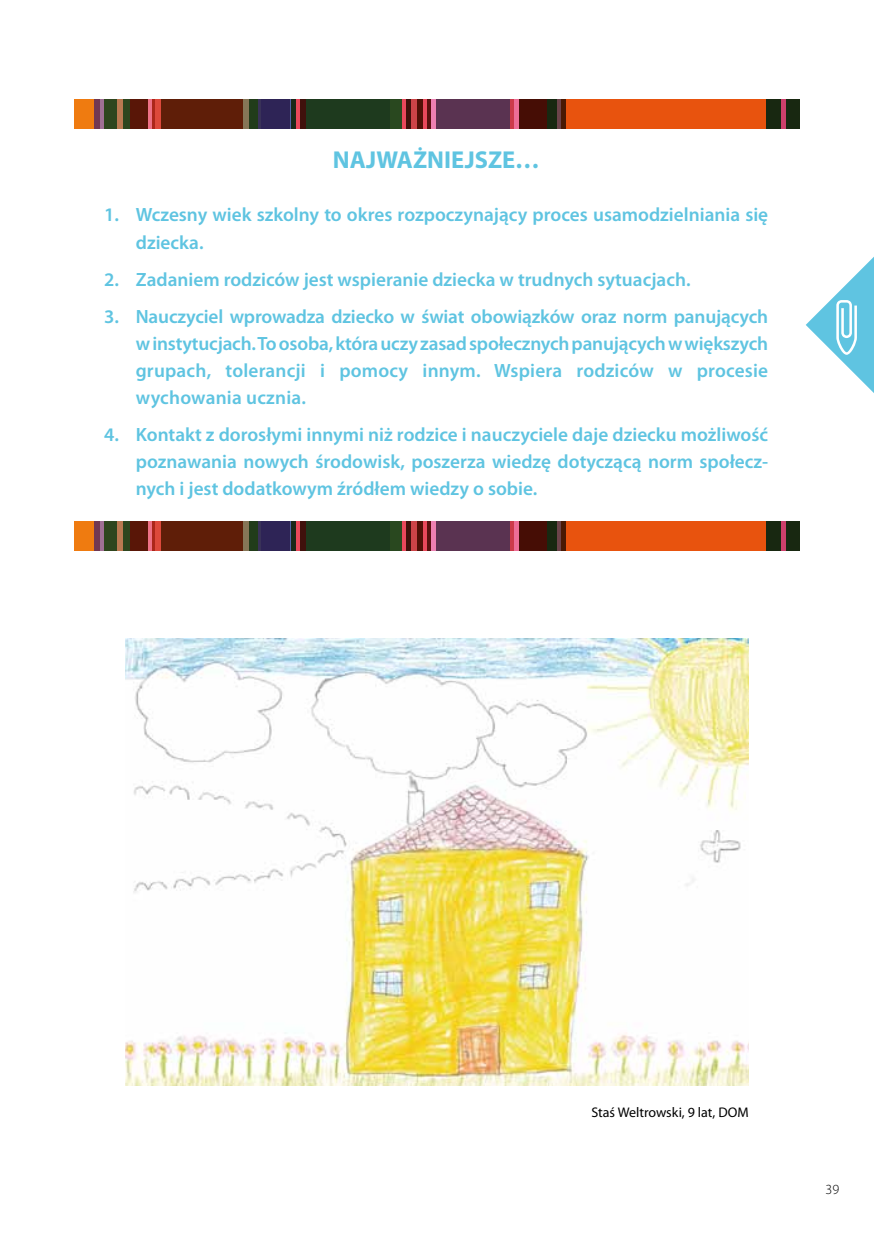
<style>
.page{position:relative;width:874px;height:1241px;background:#fff}
.page>*{position:absolute;margin:0;border:0;box-sizing:border-box;transform-origin:0 0}
.t1{font:700 24.5px "Myriad Pro";color:#5fc4e1}
.t2{font:600 19.25px/27.1px "Myriad Pro";color:#5fc4e1;text-align:justify}
.t3{font:14px "Myriad Pro";color:#000}
.t4{font:300 14px "Myriad Pro";color:#000}
</style>
<div class="page">
<svg style="left:805px;top:257px;width:68px;height:135px"></svg>
<div style="left:74px;top:99px;width:19px;height:30px;background:#ef7b10"></div>
<div style="left:93px;top:99px;width:6px;height:30px;background:#713852"></div>
<div style="left:99px;top:99px;width:6px;height:30px;background:#a07094"></div>
<div style="left:117px;top:99px;width:6px;height:30px;background:#bb7951"></div>
<div style="left:148px;top:99px;width:6px;height:30px;background:#ee7186"></div>
<div style="left:152px;top:99px;width:6px;height:30px;background:#ac271a"></div>
<div style="left:155px;top:99px;width:6px;height:30px;background:#dd493b"></div>
<div style="left:242px;top:99px;width:6px;height:30px;background:#867657"></div>
<hr style="left:289px;top:99px;width:2px;height:30px;background:#4f60a9">
<hr style="left:257px;top:99px;width:4px;height:30px;background:#393258">
<div style="left:261px;top:99px;width:29px;height:30px;background:#2e2456"></div>
<div style="left:519px;top:99px;width:28px;height:30px;background:#460d05"></div>
<div style="left:565px;top:99px;width:201px;height:30px;background:#e8530e"></div>
<div style="left:547px;top:99px;width:9px;height:30px;background:#182811"></div>
<div style="left:766px;top:99px;width:14px;height:30px;background:#182811"></div>
<div style="left:784px;top:99px;width:15px;height:30px;background:#182811"></div>
<div style="left:556px;top:99px;width:5px;height:30px;background:#6b434a"></div>
<svg style="left:780px;top:99px;width:4px;height:30px"></svg>
<hr style="left:561px;top:99px;width:4px;height:30px;background:#491903">
<div style="left:435px;top:99px;width:75px;height:30px;background:#5a3351"></div>
<div style="left:306px;top:99px;width:85px;height:30px;background:#1e3a1e"></div>
<div style="left:249px;top:99px;width:9px;height:30px;background:#213c1a"></div>
<div style="left:291px;top:99px;width:5px;height:30px;background:#1a2819"></div>
<hr style="left:296px;top:99px;width:4px;height:30px;background:#e9485b">
<div style="left:300px;top:99px;width:6px;height:30px;background:#40110c"></div>
<div style="left:401px;top:99px;width:5px;height:30px;background:#e9485b"></div>
<svg style="left:422px;top:99px;width:4px;height:30px"></svg>
<div style="left:426px;top:99px;width:5px;height:30px;background:#59110f"></div>
<hr style="left:431px;top:99px;width:4px;height:30px;background:#ec80b1">
<hr style="left:510px;top:99px;width:4px;height:30px;background:#cc3a4a">
<div style="left:514px;top:99px;width:5px;height:30px;background:#ed6d97"></div>
<div style="left:406px;top:99px;width:5px;height:30px;background:#40110c"></div>
<div style="left:411px;top:99px;width:6px;height:30px;background:#cd4448"></div>
<div style="left:417px;top:99px;width:5px;height:30px;background:#521007"></div>
<div style="left:390px;top:99px;width:11px;height:30px;background:#29481f"></div>
<div style="left:161px;top:99px;width:81px;height:30px;background:#5f1e08"></div>
<div style="left:104px;top:99px;width:13px;height:30px;background:#2f461e"></div>
<div style="left:129px;top:99px;width:19px;height:30px;background:#591607"></div>
<div style="left:123px;top:99px;width:6px;height:30px;background:#2f461e"></div>
<div style="left:74px;top:521px;width:19px;height:30px;background:#ef7b10"></div>
<div style="left:93px;top:521px;width:6px;height:30px;background:#713852"></div>
<div style="left:99px;top:521px;width:6px;height:30px;background:#a07094"></div>
<div style="left:117px;top:521px;width:6px;height:30px;background:#bb7951"></div>
<div style="left:148px;top:521px;width:6px;height:30px;background:#ee7186"></div>
<div style="left:152px;top:521px;width:6px;height:30px;background:#ac271a"></div>
<div style="left:155px;top:521px;width:6px;height:30px;background:#dd493b"></div>
<div style="left:242px;top:521px;width:6px;height:30px;background:#867657"></div>
<hr style="left:289px;top:521px;width:2px;height:30px;background:#4f60a9">
<hr style="left:257px;top:521px;width:4px;height:30px;background:#393258">
<div style="left:261px;top:521px;width:29px;height:30px;background:#2e2456"></div>
<div style="left:519px;top:521px;width:28px;height:30px;background:#460d05"></div>
<div style="left:565px;top:521px;width:201px;height:30px;background:#e8530e"></div>
<div style="left:547px;top:521px;width:9px;height:30px;background:#182811"></div>
<div style="left:766px;top:521px;width:14px;height:30px;background:#182811"></div>
<div style="left:784px;top:521px;width:15px;height:30px;background:#182811"></div>
<div style="left:556px;top:521px;width:5px;height:30px;background:#6b434a"></div>
<svg style="left:780px;top:521px;width:4px;height:30px"></svg>
<hr style="left:561px;top:521px;width:4px;height:30px;background:#491903">
<div style="left:435px;top:521px;width:75px;height:30px;background:#5a3351"></div>
<div style="left:306px;top:521px;width:85px;height:30px;background:#1e3a1e"></div>
<div style="left:249px;top:521px;width:9px;height:30px;background:#213c1a"></div>
<div style="left:291px;top:521px;width:5px;height:30px;background:#1a2819"></div>
<hr style="left:296px;top:521px;width:4px;height:30px;background:#e9485b">
<div style="left:300px;top:521px;width:6px;height:30px;background:#40110c"></div>
<div style="left:401px;top:521px;width:5px;height:30px;background:#e9485b"></div>
<svg style="left:422px;top:521px;width:4px;height:30px"></svg>
<div style="left:426px;top:521px;width:5px;height:30px;background:#59110f"></div>
<hr style="left:431px;top:521px;width:4px;height:30px;background:#ec80b1">
<hr style="left:510px;top:521px;width:4px;height:30px;background:#cc3a4a">
<div style="left:514px;top:521px;width:5px;height:30px;background:#ed6d97"></div>
<div style="left:406px;top:521px;width:5px;height:30px;background:#40110c"></div>
<div style="left:411px;top:521px;width:6px;height:30px;background:#cd4448"></div>
<div style="left:417px;top:521px;width:5px;height:30px;background:#521007"></div>
<div style="left:390px;top:521px;width:11px;height:30px;background:#29481f"></div>
<div style="left:161px;top:521px;width:81px;height:30px;background:#5f1e08"></div>
<div style="left:104px;top:521px;width:13px;height:30px;background:#2f461e"></div>
<div style="left:129px;top:521px;width:19px;height:30px;background:#591607"></div>
<div style="left:123px;top:521px;width:6px;height:30px;background:#2f461e"></div>
<img style="left:125px;top:638px;width:623px;height:447px">
<p class="t1" style="left:333px;top:144px;width:208px">NAJWAŻNIEJSZE…</p>
<p class="t2" style="left:136px;top:201px;width:633px;text-indent:-31px">1. Wczesny wiek szkolny to okres rozpoczynający proces usamodzielniania się dziecka.</p>
<p class="t2" style="left:104px;top:265px;width:587px">2. Zadaniem rodziców jest wspieranie dziecka w trudnych sytuacjach.</p>
<p class="t2" style="left:136px;top:302px;width:633px;text-indent:-31px">3. Nauczyciel wprowadza dziecko w świat obowiązków oraz norm panujących w instytucjach. To osoba, która uczy zasad społecznych panujących w większych grupach, tolerancji i pomocy innym. Wspiera rodziców w procesie wychowania ucznia.</p>
<p class="t2" style="left:136px;top:420px;width:633px;text-indent:-31px">4. Kontakt z dorosłymi innymi niż rodzice i nauczyciele daje dziecku możliwość poznawania nowych środowisk, poszerza wiedzę dotyczącą norm społecz&shy;nych i jest dodatkowym źródłem wiedzy o sobie.</p>
<p class="t3" style="left:591px;top:1103px;width:159px">Staś Weltrowski, 9 lat, DOM</p>
<p class="t4" style="left:825px;top:1181px;width:15px">39</p>
</div>
